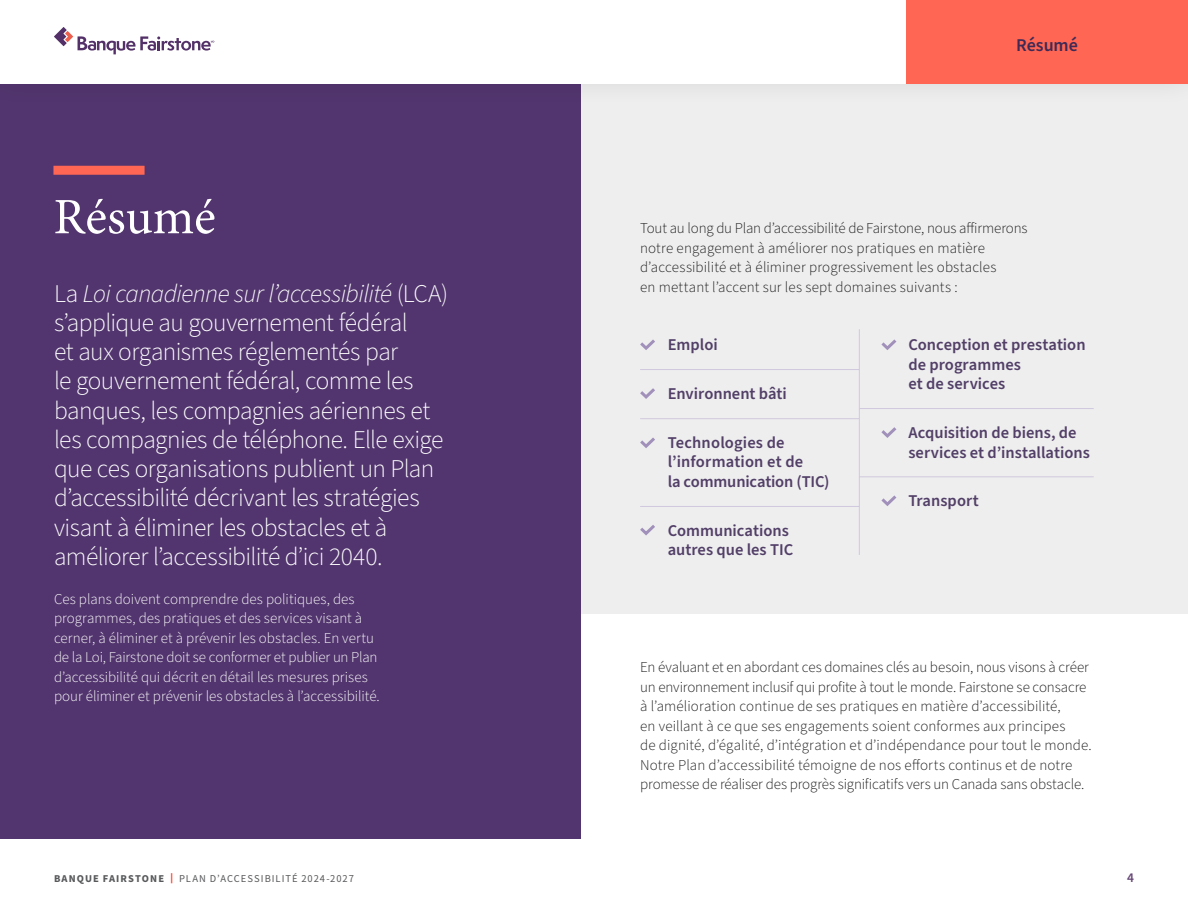
<style>
.page{position:relative;width:1188px;height:918px;background:#fff}
.page>*{position:absolute;margin:0;border:0;box-sizing:border-box;transform-origin:0 0}
.Titre_2{font:51px "Minion Pro";color:#fff}
.Texte_intro{font:300 25.5px/29.2px "Source Sans Pro";letter-spacing:-.02em;color:#fff}
.t1{font:600 18px "Source Sans Pro";color:#3f2a56}
.Style_de_paragraphe_4{font:600 16.5px/19.5px "Source Sans Pro";color:#523f67}
.Texte_courrant{font:300 15px/19.5px "Source Sans Pro";letter-spacing:.005em;color:#1a1a1a}
.Texte_courrant-2{font:300 15px/19.5px "Source Sans Pro";color:#fff}
.t2{font:600 13.5px "Source Sans Pro";color:#654675}
.t3{font:10.5px "Source Sans Pro";letter-spacing:.095em;color:#58595b}
.t4{font:700 10.5px "Source Sans Pro";letter-spacing:.1em;color:#58595b}
.s1{font-style:italic}
</style>
<div class="page">
<div style="left:580px;top:83px;width:608px;height:531px;background:#eeeeef"></div>
<div style="left:0;top:83px;width:580px;height:756px;background:#52356e"></div>
<div style="left:53px;top:166px;width:92px;height:9px;background:#ff6754"></div>
<hr style="left:640px;top:369px;width:219px;height:1px;background:#d0c8dd">
<hr style="left:859px;top:408px;width:235px;height:1px;background:#d0c8dd">
<hr style="left:859px;top:477px;width:235px;height:1px;background:#d0c8dd">
<hr style="left:640px;top:418px;width:219px;height:1px;background:#d0c8dd">
<hr style="left:640px;top:506px;width:219px;height:1px;background:#d0c8dd">
<hr style="left:859px;top:329px;width:1px;height:226px;background:#d0c8dd">
<svg style="left:640px;top:339px;width:15px;height:11px"></svg>
<svg style="left:881px;top:339px;width:16px;height:11px"></svg>
<svg style="left:881px;top:427px;width:16px;height:11px"></svg>
<svg style="left:881px;top:495px;width:16px;height:11px"></svg>
<svg style="left:640px;top:388px;width:15px;height:11px"></svg>
<svg style="left:640px;top:437px;width:15px;height:11px"></svg>
<svg style="left:640px;top:525px;width:15px;height:11px"></svg>
<div style="left:0;top:0;width:1188px;height:107px;background:#000;opacity:.15"></div>
<div style="left:0;top:0;width:1188px;height:83px;background:#fff"></div>
<svg style="left:54px;top:27px;width:160px;height:27px"></svg>
<div style="left:906px;top:0;width:282px;height:83px;background:#ff6754"></div>
<p class="Titre_2" style="left:53px;top:183px;width:164px">Résumé</p>
<p class="Texte_intro" style="left:54px;top:279px;width:396px">La <span class="s1">Loi canadienne sur l’accessibilité</span> (LCA) s’applique au gouvernement fédéral<br>et aux organismes réglementés par<br>le gouvernement fédéral, comme les banques, les compagnies aériennes et les compagnies de téléphone. Elle exige que ces organisations publient un Plan d’accessibilité décrivant les stratégies visant à éliminer les obstacles et à améliorer l’accessibilité d’ici 2040.</p>
<p class="Texte_courrant-2" style="left:54px;top:590px;width:327px">Ces plans doivent comprendre des politiques, des programmes, des pratiques et des services visant à cerner, à éliminer et à prévenir les obstacles. En vertu de la Loi, Fairstone doit se conformer et publier un Plan d’accessibilité qui décrit en détail les mesures prises pour éliminer et prévenir les obstacles à l’accessibilité.</p>
<p class="t1" style="left:1016px;top:33px;width:63px">Résumé</p>
<p class="Texte_courrant" style="left:640px;top:219px;width:389px">Tout au long du Plan d’accessibilité de Fairstone, nous affirmerons notre engagement à améliorer nos pratiques en matière d’accessibilité et à éliminer progressivement les obstacles<br>en mettant l’accent sur les sept domaines suivants :</p>
<p class="Style_de_paragraphe_4" style="left:668px;top:336px;width:51px">Emploi</p>
<p class="Style_de_paragraphe_4" style="left:668px;top:384px;width:121px">Environnent bâti</p>
<p class="Style_de_paragraphe_4" style="left:668px;top:433px;width:163px">Technologies de l’information et de<br>la communication (TIC)</p>
<p class="Style_de_paragraphe_4" style="left:668px;top:521px;width:127px">Communications autres que les TIC</p>
<p class="Style_de_paragraphe_4" style="left:908px;top:336px;width:179px">Conception et prestation de programmes<br>et de services</p>
<p class="Style_de_paragraphe_4" style="left:908px;top:423px;width:183px">Acquisition de biens, de services et d’installations</p>
<p class="Style_de_paragraphe_4" style="left:908px;top:492px;width:72px">Transport</p>
<p class="Texte_courrant" style="left:640px;top:658px;width:453px">En évaluant et en abordant ces domaines clés au besoin, nous visons à créer un environnement inclusif qui profite à tout le monde. Fairstone se consacre à l’amélioration continue de ses pratiques en matière d’accessibilité,<br>en veillant à ce que ses engagements soient conformes aux principes<br>de dignité, d’égalité, d’intégration et d’indépendance pour tout le monde.<br>Notre Plan d’accessibilité témoigne de nos efforts continus et de notre promesse de réaliser des progrès significatifs vers un Canada sans obstacle.</p>
<p class="t4" style="left:54px;top:871px;width:112px">BANQUE FAIRSTONE</p>
<p class="t3" style="left:179px;top:871px;width:176px">PLAN D’ACCESSIBILITÉ 2024-2027</p>
<p class="t2" style="left:1127px;top:868px;width:8px">4</p>
</div>
